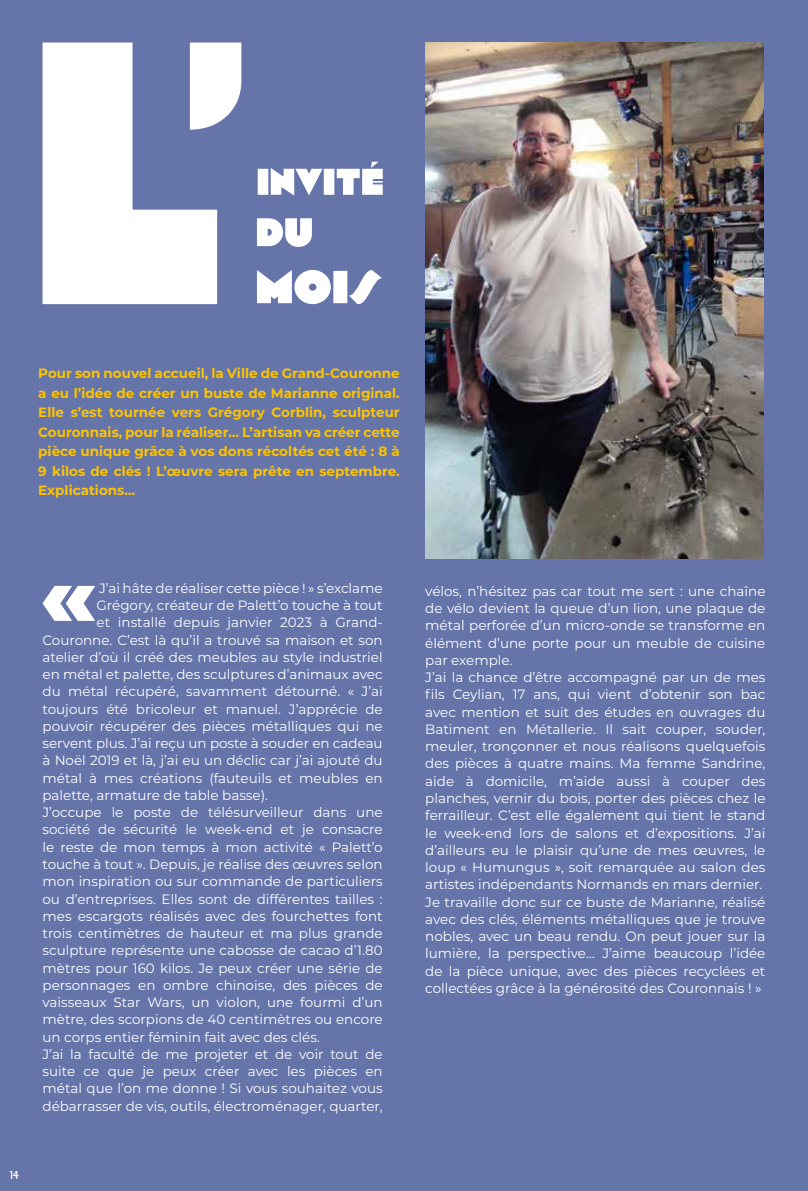
<style>
.page{position:relative;width:808px;height:1191px;background:#6575aa}
.page>*{position:absolute;margin:0;border:0;box-sizing:border-box;transform-origin:0 0}
.t1{font:900 87.45px "Montserrat";color:#fff}
.t2{font:13.5px/17.2px "Montserrat";color:#fff}
.t3{font:700 13.5px/19.5px "Montserrat";color:#fdc300;text-align:justify}
.t4{font:500 12px "Pinot Grigio Modern";color:#fff}
</style>
<div class="page">
<img style="left:425px;top:43px;width:339px;height:515px">
<svg style="left:43px;top:43px;width:198px;height:261px;fill:#fff"></svg>
<svg style="left:257px;top:218px;width:55px;height:29px"></svg>
<svg style="left:257px;top:270px;width:125px;height:34px"></svg>
<svg style="left:258px;top:162px;width:125px;height:33px"></svg>
<p class="t3" style="left:38px;top:363px;width:363px">Pour son nouvel accueil, la Ville de Grand-Couronne a eu l’idée de créer un buste de Marianne original.<br>Elle s’est tournée vers Grégory Corblin, sculpteur Couronnais, pour la réaliser… L’artisan va créer cette pièce unique grâce à vos dons récoltés cet été : 8 à 9 kilos de clés ! L’œuvre sera prête en septembre.<br>Explications…</p>
<p class="t4" style="left:10px;top:1169px;width:10px">14</p>
<h1 class="t1" style="left:40px;top:530px;width:58px">«</h1>
<p class="t2" style="left:99px;top:579px;width:285px">J’ai hâte de réaliser cette pièce ! » s’exclame</p>
<p class="t2" style="left:97px;top:596px;width:288px">Grégory, créateur de Palett’o touche à tout</p>
<p class="t2" style="left:97px;top:613px;width:288px">et installé depuis janvier 2023 à Grand-</p>
<p class="t2" style="left:43px;top:631px;width:342px">Couronne. C’est là qu’il a trouvé sa maison et son</p>
<p class="t2" style="left:43px;top:648px;width:342px">atelier d’où il créé des meubles au style industriel</p>
<p class="t2" style="left:43px;top:665px;width:342px">en métal et palette, des sculptures d’animaux avec</p>
<p class="t2" style="left:43px;top:682px;width:342px">du métal récupéré, savamment détourné. « J’ai</p>
<p class="t2" style="left:43px;top:700px;width:342px">toujours été bricoleur et manuel. J’apprécie de</p>
<p class="t2" style="left:43px;top:717px;width:342px">pouvoir récupérer des pièces métalliques qui ne</p>
<p class="t2" style="left:43px;top:734px;width:342px">servent plus. J’ai reçu un poste à souder en cadeau</p>
<p class="t2" style="left:43px;top:751px;width:342px">à Noël 2019 et là, j’ai eu un déclic car j’ai ajouté du</p>
<p class="t2" style="left:43px;top:769px;width:342px">métal à mes créations (fauteuils et meubles en</p>
<p class="t2" style="left:43px;top:786px;width:227px">palette, armature de table basse).</p>
<p class="t2" style="left:43px;top:803px;width:342px">J’occupe le poste de télésurveilleur dans une</p>
<p class="t2" style="left:43px;top:820px;width:342px">société de sécurité le week-end et je consacre</p>
<p class="t2" style="left:43px;top:838px;width:342px">le reste de mon temps à mon activité « Palett’o</p>
<p class="t2" style="left:43px;top:855px;width:342px">touche à tout ». Depuis, je réalise des œuvres selon</p>
<p class="t2" style="left:43px;top:872px;width:342px">mon inspiration ou sur commande de particuliers</p>
<p class="t2" style="left:43px;top:889px;width:342px">ou d’entreprises. Elles sont de différentes tailles :</p>
<p class="t2" style="left:43px;top:907px;width:342px">mes escargots réalisés avec des fourchettes font</p>
<p class="t2" style="left:43px;top:924px;width:342px">trois centimètres de hauteur et ma plus grande</p>
<p class="t2" style="left:43px;top:941px;width:342px">sculpture représente une cabosse de cacao d’1.80</p>
<p class="t2" style="left:43px;top:958px;width:342px">mètres pour 160 kilos. Je peux créer une série de</p>
<p class="t2" style="left:43px;top:976px;width:342px">personnages en ombre chinoise, des pièces de</p>
<p class="t2" style="left:43px;top:993px;width:342px">vaisseaux Star Wars, un violon, une fourmi d’un</p>
<p class="t2" style="left:43px;top:1010px;width:342px">mètre, des scorpions de 40 centimètres ou encore</p>
<p class="t2" style="left:43px;top:1027px;width:279px">un corps entier féminin fait avec des clés.</p>
<p class="t2" style="left:43px;top:1045px;width:342px">J’ai la faculté de me projeter et de voir tout de</p>
<p class="t2" style="left:43px;top:1062px;width:342px">suite ce que je peux créer avec les pièces en</p>
<p class="t2" style="left:43px;top:1079px;width:342px">métal que l’on me donne ! Si vous souhaitez vous</p>
<p class="t2" style="left:43px;top:1096px;width:342px">débarrasser de vis, outils, électroménager, quarter,</p>
<p class="t2" style="left:425px;top:582px;width:342px">vélos, n’hésitez pas car tout me sert : une chaîne de vélo devient la queue d’un lion, une plaque de métal perforée d’un micro-onde se transforme en élément d’une porte pour un meuble de cuisine par exemple.<br>J’ai la chance d’être accompagné par un de mes fils Ceylian, 17 ans, qui vient d’obtenir son bac avec mention et suit des études en ouvrages du Batiment en Métallerie. Il sait couper, souder, meuler, tronçonner et nous réalisons quelquefois des pièces à quatre mains. Ma femme Sandrine, aide à domicile, m’aide aussi à couper des planches, vernir du bois, porter des pièces chez le ferrailleur. C’est elle également qui tient le stand le week-end lors de salons et d’expositions. J’ai d’ailleurs eu le plaisir qu’une de mes œuvres, le loup « Humungus », soit remarquée au salon des artistes indépendants Normands en mars dernier.<br>Je travaille donc sur ce buste de Marianne, réalisé avec des clés, éléments métalliques que je trouve nobles, avec un beau rendu. On peut jouer sur la lumière, la perspective… J’aime beaucoup l’idée de la pièce unique, avec des pièces recyclées et collectées grâce à la générosité des Couronnais ! »</p>
</div>
